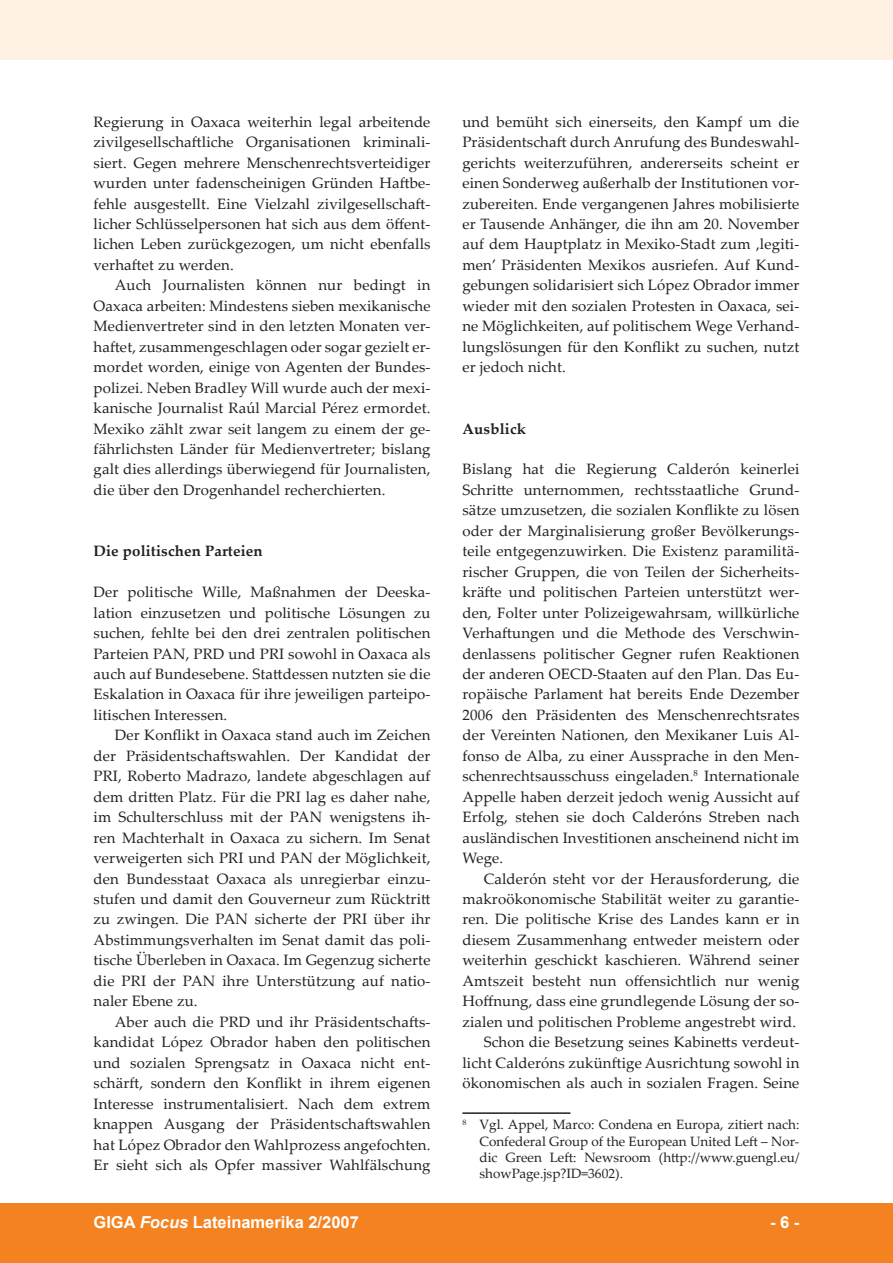
<style>
.page{position:relative;width:893px;height:1263px;background:#fff}
.page>*{position:absolute;margin:0;border:0;box-sizing:border-box;transform-origin:0 0}
.t1{font:700 16.5px "Arial";color:#fff}
.foc__text_fließtext{font:15px/20.4px "Palatino Linotype";letter-spacing:.01em;color:#231f20;text-align:justify}
.foc__text_1_absatz_f{font:15px/20.4px "Palatino Linotype";letter-spacing:.01em;color:#231f20;text-align:justify}
.foc__text_fußnoten{font:15px/20.4px "Palatino Linotype";letter-spacing:.01em;color:#231f20;text-align:justify}
.foc__text_überschrif{font:700 15px "Palatino Linotype";letter-spacing:.01em;color:#231f20}
.foc__text_fußnoten-2{font:13.5px/16.2px "Palatino Linotype";color:#231f20;text-align:justify}
.s1{font-style:italic}
</style>
<div class="page">
<div style="left:0;top:1203px;width:893px;height:60px;background:#f58220"></div>
<div style="left:0;top:0;width:893px;height:60px;background:#fef0e2"></div>
<hr style="left:462px;top:1112px;width:108px;height:2px;background:#231f20">
<p class="foc__text_fußnoten" style="left:94px;top:111px;width:338px">Regierung in Oaxaca weiterhin legal arbeitende zivilgesellschaftliche Organisationen kriminali&shy;siert. Gegen mehrere Menschenrechtsverteidiger wurden unter fadenscheinigen Gründen Haftbe&shy;fehle ausgestellt. Eine Vielzahl zivilgesellschaft&shy;licher Schlüsselpersonen hat sich aus dem öffent&shy;lichen Leben zurückgezogen, um nicht ebenfalls verhaftet zu werden.</p>
<p class="foc__text_fließtext" style="left:94px;top:274px;width:338px;text-indent:21px">Auch Journalisten können nur bedingt in Oaxaca arbeiten: Mindestens sieben mexikanische Medienvertreter sind in den letzten Monaten ver&shy;haftet, zusammengeschlagen oder sogar gezielt er&shy;mordet worden, einige von Agenten der Bundes&shy;polizei. Neben Bradley Will wurde auch der mexi&shy;kanische Journalist Raúl Marcial Pérez ermordet.<br>Mexiko zählt zwar seit langem zu einem der ge&shy;fährlichsten Länder für Medienvertreter; bislang galt dies allerdings überwiegend für Journalisten, die über den Drogenhandel recherchierten.</p>
<p class="foc__text_überschrif" style="left:94px;top:540px;width:171px">Die politischen Parteien</p>
<p class="foc__text_1_absatz_f" style="left:94px;top:581px;width:339px">Der politische Wille, Maßnahmen der Deeska&shy;lation einzusetzen und politische Lösungen zu suchen, fehlte bei den drei zentralen politischen Parteien PAN, PRD und PRI sowohl in Oaxaca als auch auf Bundesebene. Stattdessen nutzten sie die Eskalation in Oaxaca für ihre jeweiligen parteipo&shy;litischen Interessen.</p>
<p class="foc__text_fließtext" style="left:94px;top:724px;width:338px;text-indent:21px">Der Konflikt in Oaxaca stand auch im Zeichen der Präsidentschaftswahlen. Der Kandidat der PRI, Roberto Madrazo, landete abgeschlagen auf dem dritten Platz. Für die PRI lag es daher nahe, im Schulterschluss mit der PAN wenigstens ih&shy;ren Machterhalt in Oaxaca zu sichern. Im Senat verweigerten sich PRI und PAN der Möglichkeit, den Bundesstaat Oaxaca als unregierbar einzu&shy;stufen und damit den Gouverneur zum Rücktritt zu zwingen. Die PAN sicherte der PRI über ihr Abstimmungsverhalten im Senat damit das poli&shy;tische Überleben in Oaxaca. Im Gegenzug sicherte die PRI der PAN ihre Unterstützung auf natio&shy;naler Ebene zu.</p>
<p class="foc__text_fließtext" style="left:94px;top:1011px;width:338px;text-indent:21px">Aber auch die PRD und ihr Präsidentschafts&shy;kandidat López Obrador haben den politischen und sozialen Sprengsatz in Oaxaca nicht ent&shy;schärft, sondern den Konflikt in ihrem eigenen Interesse instrumentalisiert. Nach dem extrem knappen Ausgang der Präsidentschaftswahlen hat López Obrador den Wahlprozess angefochten.<br>Er sieht sich als Opfer massiver Wahlfälschung</p>
<p class="foc__text_fließtext" style="left:462px;top:111px;width:339px">und bemüht sich einerseits, den Kampf um die Präsidentschaft durch Anrufung des Bundeswahl&shy;gerichts weiterzuführen, andererseits scheint er einen Sonderweg außerhalb der Institutionen vor&shy;zubereiten. Ende vergangenen Jahres mobilisierte er Tausende Anhänger, die ihn am 20. November auf dem Hauptplatz in Mexiko-Stadt zum ‚legiti&shy;men’ Präsidenten Mexikos ausriefen. Auf Kund&shy;gebungen solidarisiert sich López Obrador immer wieder mit den sozialen Protesten in Oaxaca, sei&shy;ne Möglichkeiten, auf politischem Wege Verhand&shy;lungslösungen für den Konflikt zu suchen, nutzt er jedoch nicht.</p>
<p class="foc__text_überschrif" style="left:462px;top:418px;width:65px">Ausblick</p>
<p class="foc__text_1_absatz_f" style="left:462px;top:459px;width:339px">Bislang hat die Regierung Calderón keinerlei Schritte unternommen, rechtsstaatliche Grund&shy;sätze umzusetzen, die sozialen Konflikte zu lösen oder der Marginalisierung großer Bevölkerungs&shy;teile entgegenzuwirken. Die Existenz paramilitä&shy;rischer Gruppen, die von Teilen der Sicherheits&shy;kräfte und politischen Parteien unterstützt wer&shy;den, Folter unter Polizeigewahrsam, willkürliche Verhaftungen und die Methode des Verschwin&shy;denlassens politischer Gegner rufen Reaktionen der anderen OECD-Staaten auf den Plan. Das Eu&shy;ropäische Parlament hat bereits Ende Dezember 2006 den Präsidenten des Menschenrechtsrates der Vereinten Nationen, den Mexikaner Luis Al&shy;fonso de Alba, zu einer Aussprache in den Men&shy;schenrechtsausschuss eingeladen. Internationale Appelle haben derzeit jedoch wenig Aussicht auf Erfolg, stehen sie doch Calderóns Streben nach ausländischen Investitionen anscheinend nicht im Wege.</p>
<p class="foc__text_fließtext" style="left:462px;top:868px;width:339px;text-indent:21px">Calderón steht vor der Herausforderung, die makroökonomische Stabilität weiter zu garantie&shy;ren. Die politische Krise des Landes kann er in diesem Zusammenhang entweder meistern oder weiterhin geschickt kaschieren. Während seiner Amtszeit besteht nun offensichtlich nur wenig Hoffnung, dass eine grundlegende Lösung der so&shy;zialen und politischen Probleme angestrebt wird.</p>
<p class="foc__text_fließtext" style="left:462px;top:1031px;width:338px;text-indent:21px">Schon die Besetzung seines Kabinetts verdeut&shy;licht Calderóns zukünftige Ausrichtung sowohl in ökonomischen als auch in sozialen Fragen. Seine</p>
<p class="foc__text_fußnoten-2" style="left:479px;top:1116px;width:321px">Vgl. Appel, Marco: Condena en Europa, zitiert nach:<br>Confederal Group of the European United Left – Nor&shy;dic Green Left: Newsroom (http://www.guengl.eu/ showPage.jsp?ID=3602).</p>
<p class="t1" style="left:94px;top:1211px;width:267px">GIGA <span class="s1">Focus</span> Lateinamerika 2/2007</p>
<p class="t1" style="left:770px;top:1211px;width:31px">- -</p>
</div>
